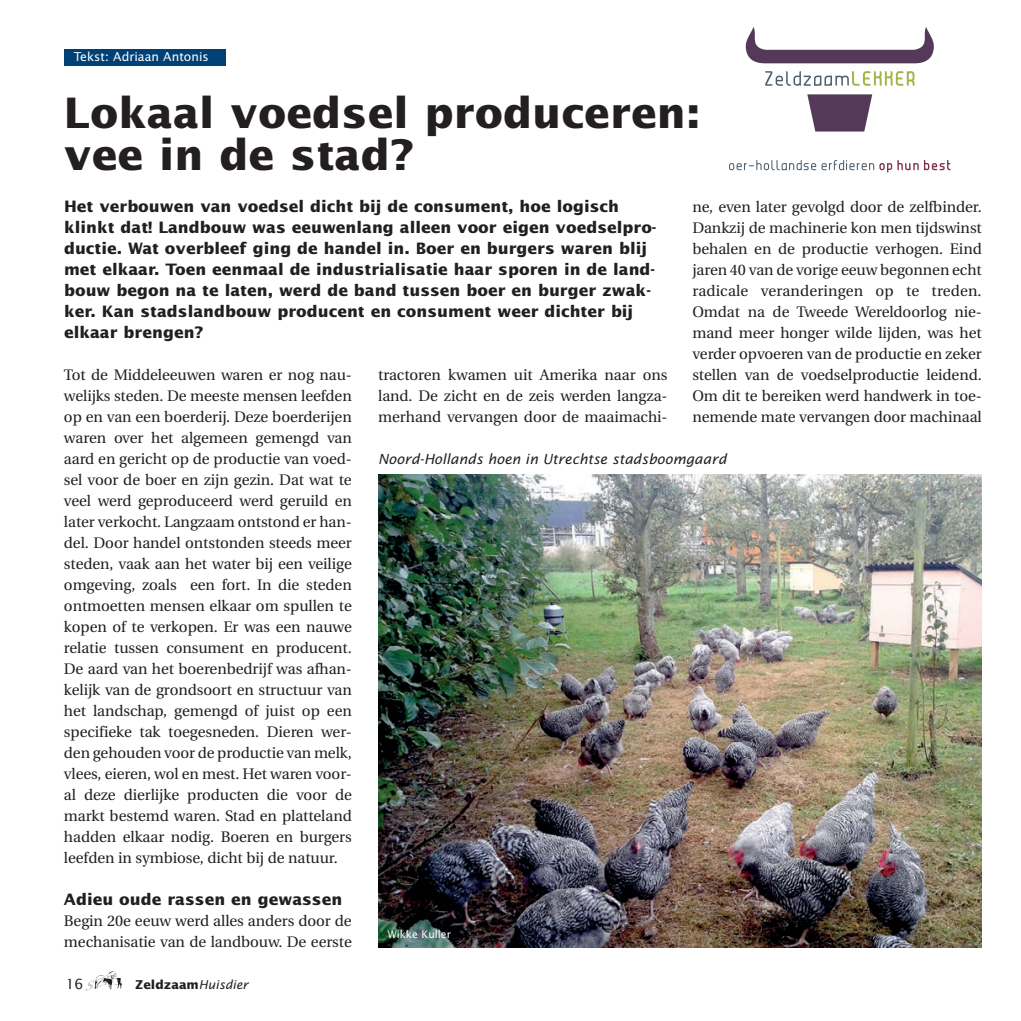
<style>
.page{position:relative;width:1021px;height:1021px;background:#fff}
.page>*{position:absolute;margin:0;border:0;box-sizing:border-box;transform-origin:0 0}
.t1{font:700 42px/42px "Lucida Sans";color:#231f20}
.t2{font:700 15.75px/21px "Lucida Sans";color:#231f20}
.t3{font:15.22px/21px "Utopia";letter-spacing:-.005em;color:#231f20;text-align:justify}
.t4{font:italic 14px "Lucida Sans";color:#231f20}
.t5{font:14px "Lucida Sans";color:#231f20}
.t6{font:12.25px "Lucida Sans";color:#fff}
.t7{font:700 12.25px "Lucida Sans";color:#231f20}
.t8{font:10.5px "Lucida Sans";color:#fff}
.s1{font-weight:400;font-style:italic}
</style>
<div class="page">
<svg style="left:86px;top:971px;width:36px;height:20px"></svg>
<div style="left:64px;top:49px;width:162px;height:16px;background:#004175"></div>
<svg style="left:807px;top:94px;width:65px;height:38px;background:#6c556f"></svg>
<svg style="left:746px;top:27px;width:188px;height:36px"></svg>
<svg style="left:765px;top:71px;width:149px;height:15px"></svg>
<svg style="left:729px;top:160px;width:221px;height:13px"></svg>
<img style="left:378px;top:475px;width:604px;height:472px">
<p class="t6" style="left:74px;top:49px;width:136px">Tekst: Adriaan Antonis</p>
<p class="t1" style="left:64px;top:91px;width:638px">Lokaal voedsel produceren: vee in de stad?</p>
<p class="t2" style="left:64px;top:196px;width:594px">Het verbouwen van voedsel dicht bij de consument, hoe logisch klinkt dat! Landbouw was eeuwenlang alleen voor eigen voedselpro&shy;ductie. Wat overbleef ging de handel in. Boer en burgers waren blij met elkaar. Toen eenmaal de industrialisatie haar sporen in de land&shy;bouw begon na te laten, werd de band tussen boer en burger zwak&shy;ker. Kan stadslandbouw producent en consument weer dichter bij elkaar brengen?</p>
<p class="t3" style="left:692px;top:197px;width:291px">ne, even later gevolgd door de zelfbinder.<br>Dankzij de machinerie kon men tijdswinst behalen en de productie verhogen. Eind jaren 40 van de vorige eeuw begonnen echt radicale veranderingen op te treden.<br>Omdat na de Tweede Wereldoorlog nie&shy;mand meer honger wilde lijden, was het verder opvoeren van de productie en zeker stellen van de voedselproductie leidend.<br>Om dit te bereiken werd handwerk in toe&shy;nemende mate vervangen door machinaal</p>
<p class="t4" style="left:378px;top:451px;width:350px">Noord-Hollands hoen in Utrechtse stadsboomgaard</p>
<p class="t3" style="left:64px;top:365px;width:289px">Tot de Middeleeuwen waren er nog nau&shy;welijks steden. De meeste mensen leefden op en van een boerderij. Deze boerderijen waren over het algemeen gemengd van aard en gericht op de productie van voed&shy;sel voor de boer en zijn gezin. Dat wat te veel werd geproduceerd werd geruild en later verkocht. Langzaam ontstond er han&shy;del. Door handel ontstonden steeds meer steden, vaak aan het water bij een veilige omgeving, zoals een fort. In die steden ontmoetten mensen elkaar om spullen te kopen of te verkopen. Er was een nauwe relatie tussen consument en producent.<br>De aard van het boerenbedrijf was afhan&shy;kelijk van de grondsoort en structuur van het landschap, gemengd of juist op een specifieke tak toegesneden. Dieren wer&shy;den gehouden voor de productie van melk, vlees, eieren, wol en mest. Het waren voor&shy;al deze dierlijke producten die voor de markt bestemd waren. Stad en platteland hadden elkaar nodig. Boeren en burgers leefden in symbiose, dicht bij de natuur.</p>
<p class="t2" style="left:64px;top:889px;width:280px">Adieu oude rassen en gewassen</p>
<p class="t3" style="left:64px;top:911px;width:289px">Begin 20e eeuw werd alles anders door de mechanisatie van de landbouw. De eerste</p>
<p class="t3" style="left:378px;top:365px;width:291px">tractoren kwamen uit Amerika naar ons land. De zicht en de zeis werden langza&shy;merhand vervangen door de maaimachi-</p>
<p class="t8" style="left:388px;top:927px;width:65px">Wikke Kuller</p>
<p class="t5" style="left:66px;top:976px;width:19px">16</p>
<p class="t7" style="left:135px;top:977px;width:115px">Zeldzaam<span class="s1">Huisdier</span></p>
</div>
